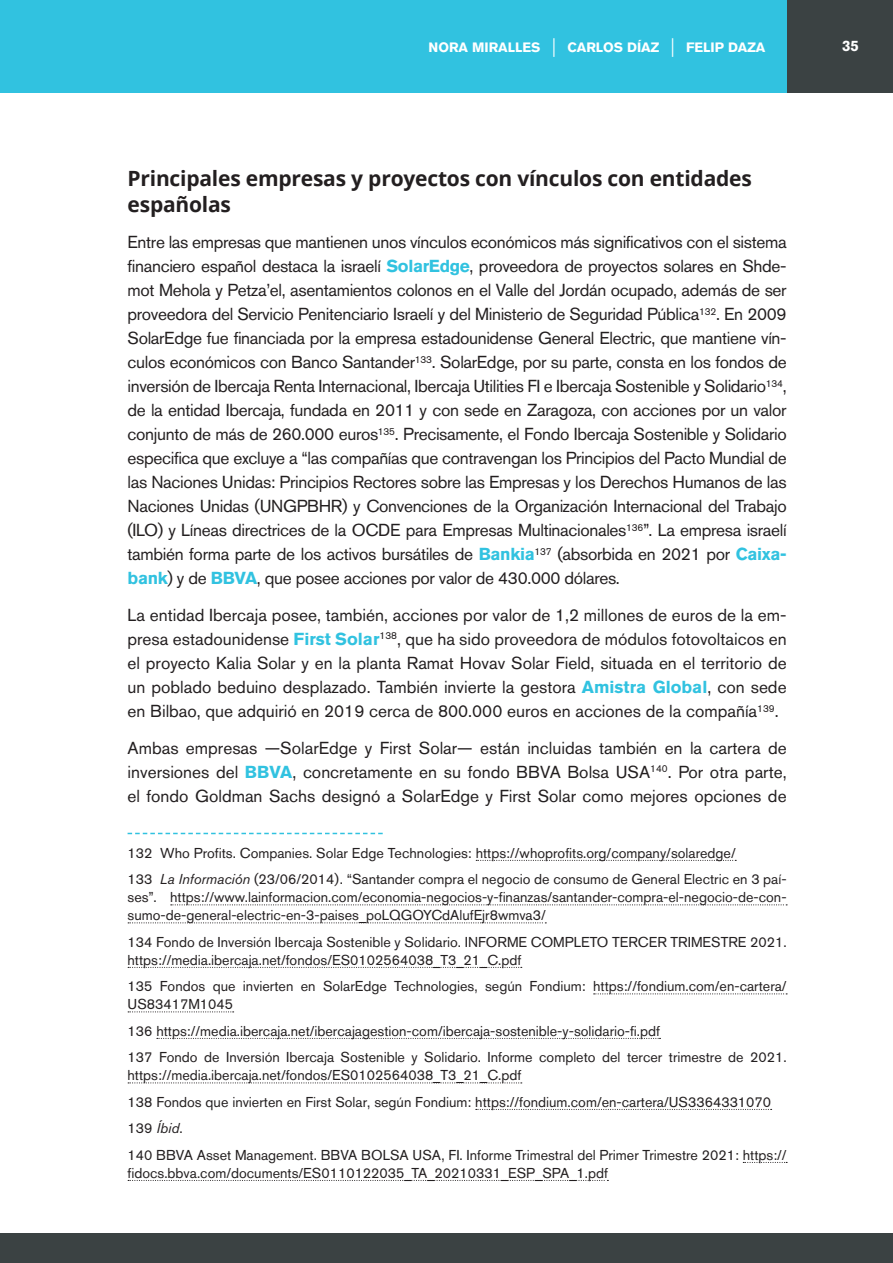
<style>
.page{position:relative;width:893px;height:1263px;background:#fff}
.page>*{position:absolute;margin:0;border:0;box-sizing:border-box;transform-origin:0 0}
.t1{font:700 21px/25.5px "Open Sans";letter-spacing:-.01em;color:#231f20}
.t2{font:17.25px/24px "Akzidenz Grotesk BQ";color:#231f20;text-align:justify}
.t3{font:700 15px "Akzidenz Grotesk BQ";color:#fff}
.t4{font:14.25px/26.5px "Akzidenz Grotesk BQ";color:#231f20}
.t5{font:700 13.5px "Akzidenz Grotesk BQ";color:#fff}
.s1{font-weight:400;font-size:20.25px}
.s2{font-weight:700;color:#31c2e0}
.s3{font-style:italic}
</style>
<div class="page">
<div style="left:0;top:1233px;width:893px;height:30px;background:#3b4243"></div>
<div style="left:787px;top:0;width:106px;height:92px;background:#3b4243"></div>
<div style="left:0;top:0;width:787px;height:92px;background:#31c2e0"></div>
<svg style="left:128px;top:833px;width:255px;height:1px"></svg>
<svg style="left:476px;top:860px;width:260px;height:1px"></svg>
<svg style="left:171px;top:904px;width:616px;height:1px"></svg>
<svg style="left:128px;top:922px;width:418px;height:1px"></svg>
<svg style="left:128px;top:967px;width:394px;height:1px"></svg>
<svg style="left:594px;top:993px;width:193px;height:1px"></svg>
<svg style="left:128px;top:1011px;width:106px;height:1px"></svg>
<svg style="left:157px;top:1038px;width:503px;height:1px"></svg>
<svg style="left:128px;top:1082px;width:394px;height:1px"></svg>
<svg style="left:476px;top:1109px;width:296px;height:1px"></svg>
<svg style="left:743px;top:1162px;width:44px;height:1px"></svg>
<svg style="left:128px;top:1180px;width:480px;height:1px"></svg>
<p class="t5" style="left:429px;top:40px;width:338px">NORA MIRALLES <span class="s1">|</span> CARLOS DÍAZ <span class="s1">|</span> FELIP DAZA</p>
<p class="t3" style="left:842px;top:37px;width:18px">35</p>
<p class="t1" style="left:128px;top:165px;width:626px">Principales empresas y proyectos con vínculos con entidades españolas</p>
<p class="t2" style="left:128px;top:230px;width:661px">Entre las empresas que mantienen unos vínculos económicos más significativos con el sistema financiero español destaca la israelí <span class="s2">SolarEdge</span>, proveedora de proyectos solares en Shde&shy;mot Mehola y Petza’el, asentamientos colonos en el Valle del Jordán ocupado, además de ser proveedora del Servicio Penitenciario Israelí y del Ministerio de Seguridad Pública<sup>132</sup>. En 2009<br>SolarEdge fue financiada por la empresa estadounidense General Electric, que mantiene vín&shy;culos económicos con Banco Santander<sup>133</sup>. SolarEdge, por su parte, consta en los fondos de inversión de Ibercaja Renta Internacional, Ibercaja Utilities FI e Ibercaja Sostenible y Solidario<sup>134</sup>, de la entidad Ibercaja, fundada en 2011 y con sede en Zaragoza, con acciones por un valor conjunto de más de 260.000 euros<sup>135</sup>. Precisamente, el Fondo Ibercaja Sostenible y Solidario especifica que excluye a “las compañías que contravengan los Principios del Pacto Mundial de las Naciones Unidas: Principios Rectores sobre las Empresas y los Derechos Humanos de las Naciones Unidas (UNGPBHR) y Convenciones de la Organización Internacional del Trabajo (ILO) y Líneas directrices de la OCDE para Empresas Multinacionales<sup>136</sup>”. La empresa israelí también forma parte de los activos bursátiles de <span class="s2">Bankia</span><sup>137</sup> (absorbida en 2021 por <span class="s2">Caixa&shy;bank</span>) y de <span class="s2">BBVA</span>, que posee acciones por valor de 430.000 dólares.</p>
<p class="t2" style="left:128px;top:603px;width:661px">La entidad Ibercaja posee, también, acciones por valor de 1,2 millones de euros de la em&shy;presa estadounidense <span class="s2">First Solar</span><sup>138</sup>, que ha sido proveedora de módulos fotovoltaicos en el proyecto Kalia Solar y en la planta Ramat Hovav Solar Field, situada en el territorio de un poblado beduino desplazado. También invierte la gestora <span class="s2">Amistra Global</span>, con sede en Bilbao, que adquirió en 2019 cerca de 800.000 euros en acciones de la compañía<sup>139</sup>.</p>
<p class="t2" style="left:128px;top:736px;width:661px">Ambas empresas —SolarEdge y First Solar— están incluidas también en la cartera de inversiones del <span class="s2">BBVA</span>, concretamente en su fondo BBVA Bolsa USA<sup>140</sup>. Por otra parte, el fondo Goldman Sachs designó a SolarEdge y First Solar como mejores opciones de</p>
<p class="t4" style="left:128px;top:839px;width:661px">132 Who Profits. Companies. Solar Edge Technologies: https://whoprofits.org/company/solaredge/<br>133 <span class="s3">La Información</span> (23/06/2014). “Santander compra el negocio de consumo de General Electric en 3 paí-</p>
<p class="t4" style="left:128px;top:888px;width:661px;line-height:18px">ses”. https://www.lainformacion.com/economia-negocios-y-finanzas/santander-compra-el-negocio-de-con&shy;sumo-de-general-electric-en-3-paises_poLQGOYCdAlufEjr8wmva3/</p>
<p class="t4" style="left:128px;top:933px;width:661px;line-height:18px">134 Fondo de Inversión Ibercaja Sostenible y Solidario. INFORME COMPLETO TERCER TRIMESTRE 2021. https://media.ibercaja.net/fondos/ES0102564038_T3_21_C.pdf</p>
<p class="t4" style="left:128px;top:977px;width:661px;line-height:18px">135 Fondos que invierten en SolarEdge Technologies, según Fondium: https://fondium.com/en-cartera/<br>US83417M1045</p>
<p class="t4" style="left:128px;top:1017px;width:661px">136 https://media.ibercaja.net/ibercajagestion-com/ibercaja-sostenible-y-solidario-fi.pdf<br>137 Fondo de Inversión Ibercaja Sostenible y Solidario. Informe completo del tercer trimestre de 2021.</p>
<p class="t4" style="left:128px;top:1062px;width:661px">https://media.ibercaja.net/fondos/ES0102564038_T3_21_C.pdf<br>138 Fondos que invierten en First Solar, según Fondium: https://fondium.com/en-cartera/US3364331070<br>139 <span class="s3">Íbid</span>.<br>140 BBVA Asset Management. BBVA BOLSA USA, FI. Informe Trimestral del Primer Trimestre 2021: https://</p>
<p class="t4" style="left:128px;top:1159px;width:482px">fidocs.bbva.com/documents/ES0110122035_TA_20210331_ESP_SPA_1.pdf</p>
</div>
